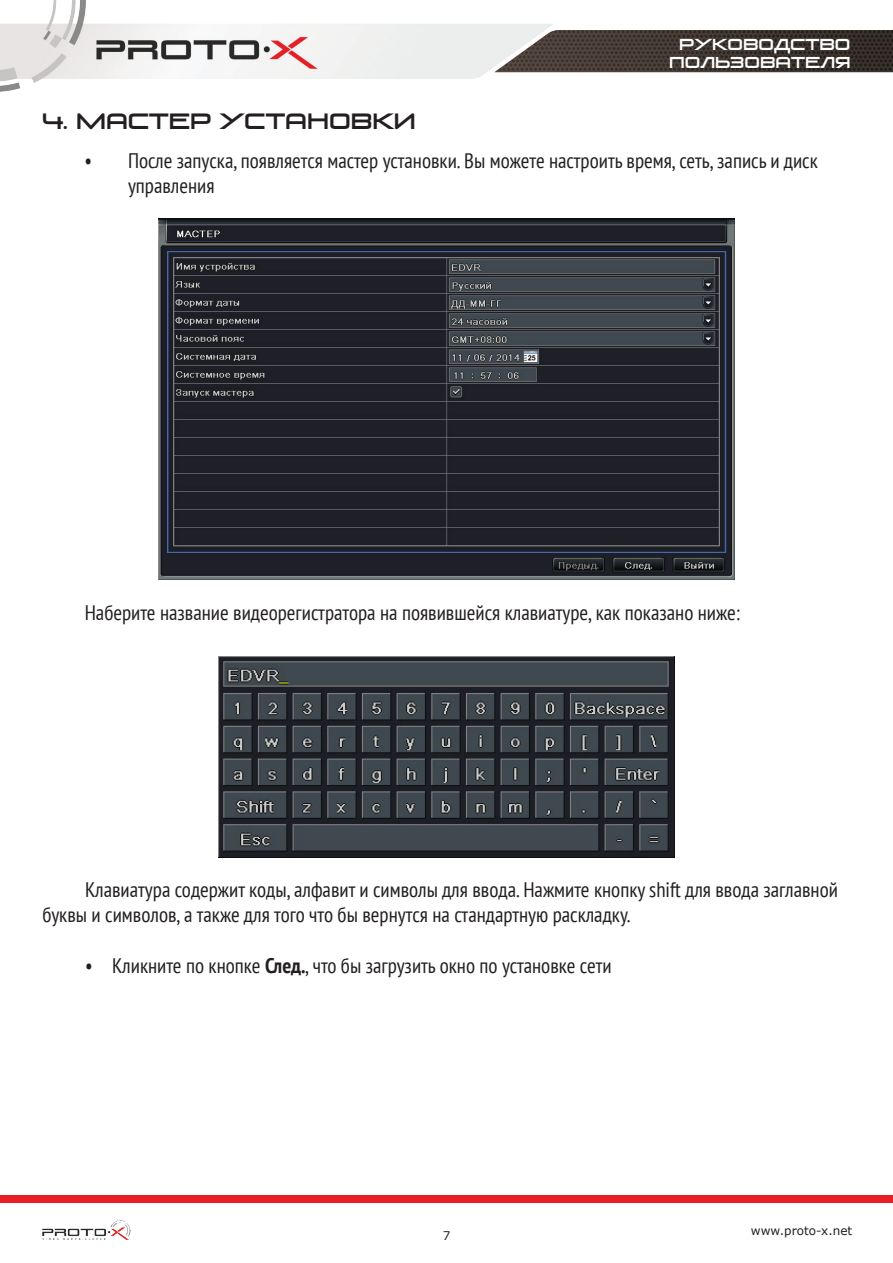
<style>
.page{position:relative;width:893px;height:1263px;background:#fff}
.page>*{position:absolute;margin:0;border:0;box-sizing:border-box;transform-origin:0 0}
.t1{font:condensed 21px/25.2px "PT Sans";color:#231f20}
.t2{font:21px "Venus Rising";color:#231f20}
.t3{font:15px/18px "Venus Rising";color:#fff;text-align:right}
.t4{font:12px "Verdana";color:#231f20}
.s1{font-weight:700}
</style>
<div class="page">
<img style="left:0;top:0;width:893px;height:92px">
<div style="left:0;top:1196px;width:893px;height:7px;background:#ea1d26"></div>
<img style="left:43px;top:1220px;width:87px;height:20px">
<img style="left:158px;top:218px;width:576px;height:362px">
<img style="left:218px;top:657px;width:457px;height:200px">
<p class="t3" style="left:669px;top:35px;width:183px">руководство поль3ователя</p>
<p class="t2" style="left:43px;top:109px;width:375px">4. Мастер установки</p>
<p class="t1" style="left:128px;top:148px;width:691px;text-indent:-43px">• После запуска, появляется мастер установки. Вы можете настроить время, сеть, запись и диск управления</p>
<p class="t1" style="left:85px;top:599px;width:657px">Наберите название видеорегистратора на появившейся клавиатуре, как показано ниже:</p>
<p class="t1" style="left:43px;top:877px;width:797px;text-indent:43px">Клавиатура содержит коды, алфавит и символы для ввода. Нажмите кнопку shift для ввода заглавной буквы и символов, а также для того что бы вернутся на стандартную раскладку.</p>
<p class="t1" style="left:85px;top:952px;width:528px">• Кликните по кнопке <span class="s1">След.</span>, что бы загрузить окно по установке сети</p>
<p class="t4" style="left:443px;top:1227px;width:9px">7</p>
<p class="t4" style="left:751px;top:1222px;width:103px">www.proto-x.net</p>
</div>
